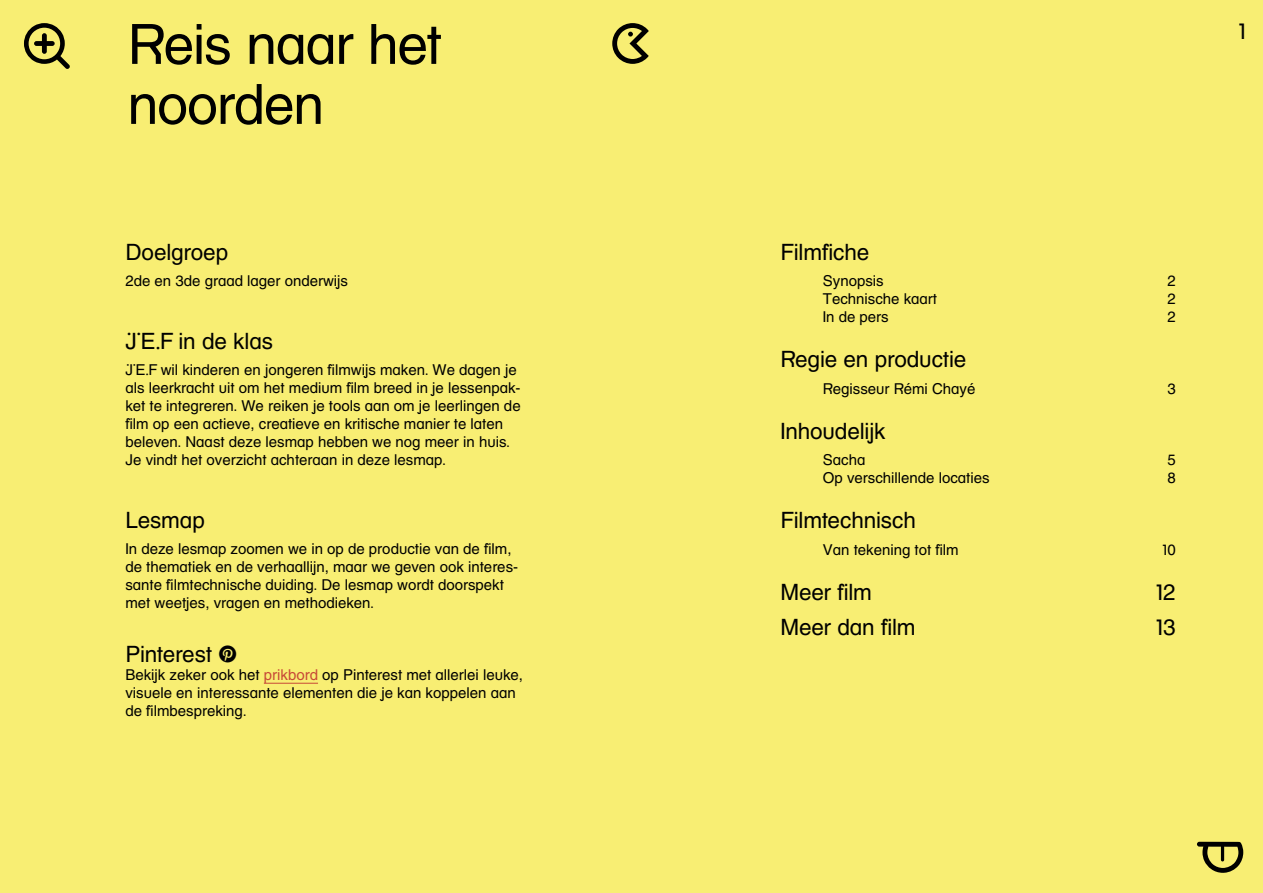
<style>
.page{position:relative;width:1263px;height:893px;background:#f8ee73}
.page>*{position:absolute;margin:0;border:0;box-sizing:border-box;transform-origin:0 0}
._01__Hoofdtitel{font:55.5px/60px "JEF";letter-spacing:-.025em;color:#000}
._03__Subtitel_____In{font:22.5px "JEF";letter-spacing:-.005em;color:#000}
._04__Lopende_tekst_i{font:22.5px "JEF";letter-spacing:-.01em;color:#000}
._04__Lopende_tekst_i-2{font:15px/18px "JEF";color:#000}
.s1{color:#c74937}
</style>
<div class="page">
<hr style="left:264px;top:683px;width:54px;height:1px;background:#c74937">
<p class="_01__Hoofdtitel" style="left:128px;top:14px;width:316px">Reis naar het noorden</p>
<h2 class="_03__Subtitel_____In" style="left:1239px;top:17px;width:8px">1</h2>
<p class="_03__Subtitel_____In" style="left:125px;top:238px;width:104px">Doelgroep</p>
<p class="_04__Lopende_tekst_i-2" style="left:125px;top:272px;width:224px">2de en 3de graad lager onderwijs</p>
<p class="_03__Subtitel_____In" style="left:125px;top:327px;width:149px">JEF in de klas</p>
<p class="_04__Lopende_tekst_i-2" style="left:125px;top:361px;width:397px">JEF wil kinderen en jongeren filmwijs maken. We dagen je als leerkracht uit om het medium film breed in je lessenpak&shy;ket te integreren. We reiken je tools aan om je leerlingen de film op een actieve, creatieve en kritische manier te laten beleven. Naast deze lesmap hebben we nog meer in huis.<br>Je vindt het overzicht achteraan in deze lesmap.</p>
<p class="_03__Subtitel_____In" style="left:125px;top:506px;width:81px">Lesmap</p>
<p class="_04__Lopende_tekst_i-2" style="left:125px;top:540px;width:394px">In deze lesmap zoomen we in op de productie van de film, de thematiek en de verhaallijn, maar we geven ook interes&shy;sante filmtechnische duiding. De lesmap wordt doorspekt met weetjes, vragen en methodieken.</p>
<p class="_04__Lopende_tekst_i" style="left:125px;top:641px;width:88px">Pinterest</p>
<p class="_04__Lopende_tekst_i-2" style="left:125px;top:666px;width:399px">Bekijk zeker ook het <span class="s1">prikbord</span> op Pinterest met allerlei leuke, visuele en interessante elementen die je kan koppelen aan de filmbespreking.</p>
<p class="_03__Subtitel_____In" style="left:780px;top:238px;width:91px">Filmfiche</p>
<p class="_04__Lopende_tekst_i-2" style="left:823px;top:272px;width:62px">Synopsis</p>
<p class="_04__Lopende_tekst_i-2" style="left:1167px;top:272px;width:10px">2</p>
<p class="_04__Lopende_tekst_i-2" style="left:823px;top:290px;width:116px">Technische kaart</p>
<p class="_04__Lopende_tekst_i-2" style="left:1167px;top:290px;width:10px">2</p>
<p class="_04__Lopende_tekst_i-2" style="left:823px;top:308px;width:67px">In de pers</p>
<p class="_04__Lopende_tekst_i-2" style="left:1167px;top:308px;width:10px">2</p>
<p class="_03__Subtitel_____In" style="left:780px;top:346px;width:188px">Regie en productie</p>
<p class="_04__Lopende_tekst_i-2" style="left:823px;top:379px;width:154px">Regisseur Rémi Chayé</p>
<p class="_04__Lopende_tekst_i-2" style="left:1167px;top:379px;width:10px">3</p>
<p class="_03__Subtitel_____In" style="left:780px;top:417px;width:107px">Inhoudelijk</p>
<p class="_04__Lopende_tekst_i-2" style="left:823px;top:451px;width:44px">Sacha</p>
<p class="_04__Lopende_tekst_i-2" style="left:1167px;top:451px;width:10px">5</p>
<p class="_04__Lopende_tekst_i-2" style="left:823px;top:469px;width:168px">Op verschillende locaties</p>
<p class="_04__Lopende_tekst_i-2" style="left:1167px;top:469px;width:10px">8</p>
<p class="_03__Subtitel_____In" style="left:780px;top:507px;width:137px">Filmtechnisch</p>
<p class="_04__Lopende_tekst_i-2" style="left:823px;top:540px;width:137px">Van tekening tot film</p>
<p class="_04__Lopende_tekst_i-2" style="left:1163px;top:540px;width:14px">10</p>
<p class="_03__Subtitel_____In" style="left:780px;top:578px;width:93px">Meer film</p>
<p class="_03__Subtitel_____In" style="left:1156px;top:578px;width:21px">12</p>
<p class="_03__Subtitel_____In" style="left:780px;top:614px;width:137px">Meer dan film</p>
<p class="_03__Subtitel_____In" style="left:1156px;top:614px;width:21px">13</p>
</div>
